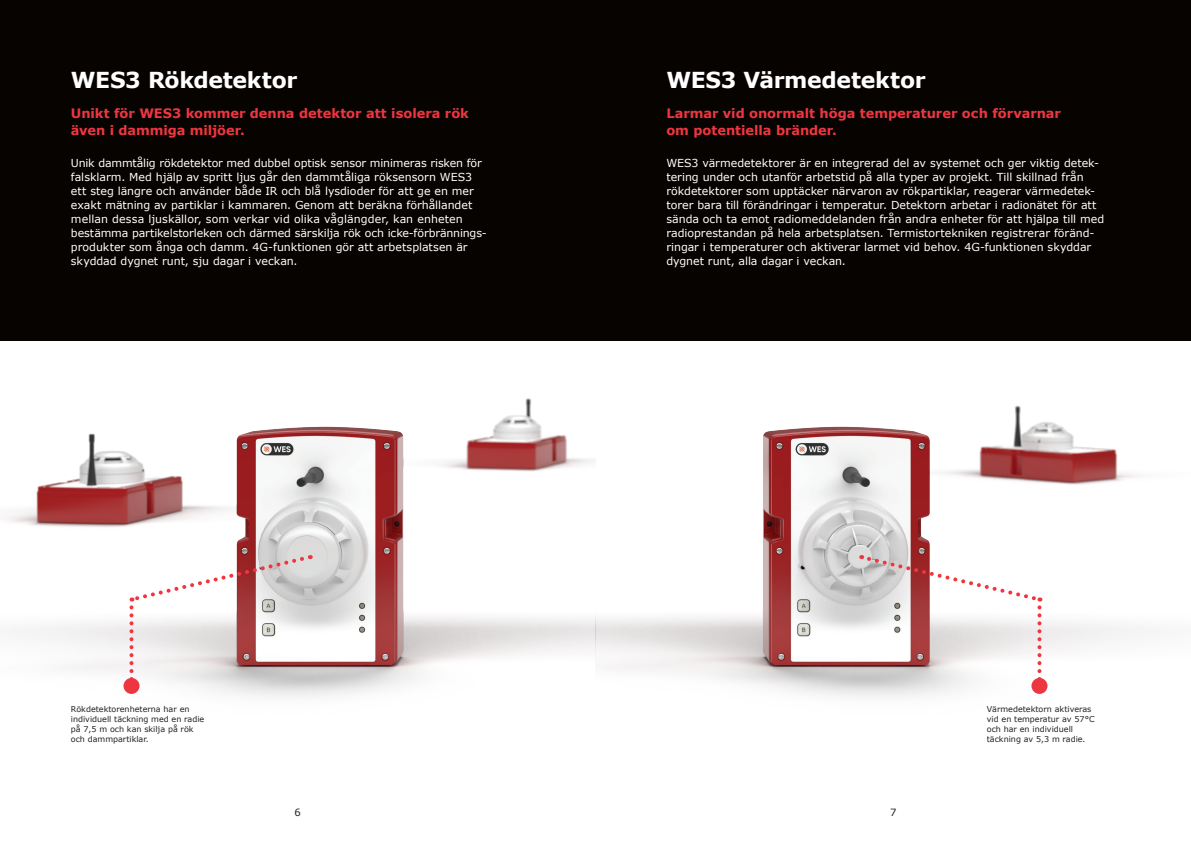
<style>
.page{position:relative;width:1191px;height:842px;background:#fff}
.page>*{position:absolute;margin:0;border:0;box-sizing:border-box;transform-origin:0 0}
.t1{font:700 22px "Verdana";letter-spacing:-.015em;color:#fff}
.t2{font:700 13px/17px "Verdana";letter-spacing:-.005em;color:#ee3640}
.t3{font:11px/14px "Verdana";color:#fff}
.t4{font:10px "Verdana";color:#231f20}
.t5{font:8px/10px "Verdana";color:#231f20}
</style>
<div class="page">
<img style="left:4px;top:398px;width:1142px;height:300px">
<svg style="left:129px;top:554px;width:182px;height:134px"></svg>
<div style="left:123px;top:678px;width:16px;height:16px;background:#ee3640;border-radius:50%"></div>
<div style="left:0;top:0;width:1191px;height:340px;background:#070301"></div>
<svg style="left:861px;top:554px;width:180px;height:134px"></svg>
<div style="left:1031px;top:678px;width:16px;height:16px;background:#ee3640;border-radius:50%"></div>
<h1 class="t1" style="left:71px;top:65px;width:228px">WES3 Rökdetektor</h1>
<p class="t2" style="left:71px;top:105px;width:399px">Unikt för WES3 kommer denna detektor att isolera rök även i dammiga miljöer.</p>
<p class="t3" style="left:71px;top:156px;width:417px">Unik dammtålig rökdetektor med dubbel optisk sensor minimeras risken för falsklarm. Med hjälp av spritt ljus går den dammtåliga röksensorn WES3 ett steg längre och använder både IR och blå lysdioder för att ge en mer exakt mätning av partiklar i kammaren. Genom att beräkna förhållandet mellan dessa ljuskällor, som verkar vid olika våglängder, kan enheten bestämma partikelstorleken och därmed särskilja rök och icke-förbrännings&shy;produkter som ånga och damm. 4G-funktionen gör att arbetsplatsen är skyddad dygnet runt, sju dagar i veckan.</p>
<h1 class="t1" style="left:666px;top:65px;width:261px">WES3 Värmedetektor</h1>
<p class="t2" style="left:666px;top:105px;width:396px">Larmar vid onormalt höga temperaturer och förvarnar om potentiella bränder.</p>
<p class="t3" style="left:666px;top:156px;width:439px">WES3 värmedetektorer är en integrerad del av systemet och ger viktig detek&shy;tering under och utanför arbetstid på alla typer av projekt. Till skillnad från rökdetektorer som upptäcker närvaron av rökpartiklar, reagerar värmedetek&shy;torer bara till förändringar i temperatur. Detektorn arbetar i radionätet för att sända och ta emot radiomeddelanden från andra enheter för att hjälpa till med radioprestandan på hela arbetsplatsen. Termistortekniken registrerar föränd&shy;ringar i temperaturer och aktiverar larmet vid behov. 4G-funktionen skyddar dygnet runt, alla dagar i veckan.</p>
<p class="t5" style="left:71px;top:704px;width:135px">Rökdetektorenheterna har en individuell täckning med en radie på 7,5 m och kan skilja på rök och dammpartiklar.</p>
<p class="t5" style="left:986px;top:704px;width:109px">Värmedetektorn aktiveras vid en temperatur av 57°C och har en individuell täckning av 5,3 m radie.</p>
<p class="t4" style="left:294px;top:806px;width:8px">6</p>
<p class="t4" style="left:890px;top:806px;width:8px">7</p>
</div>
